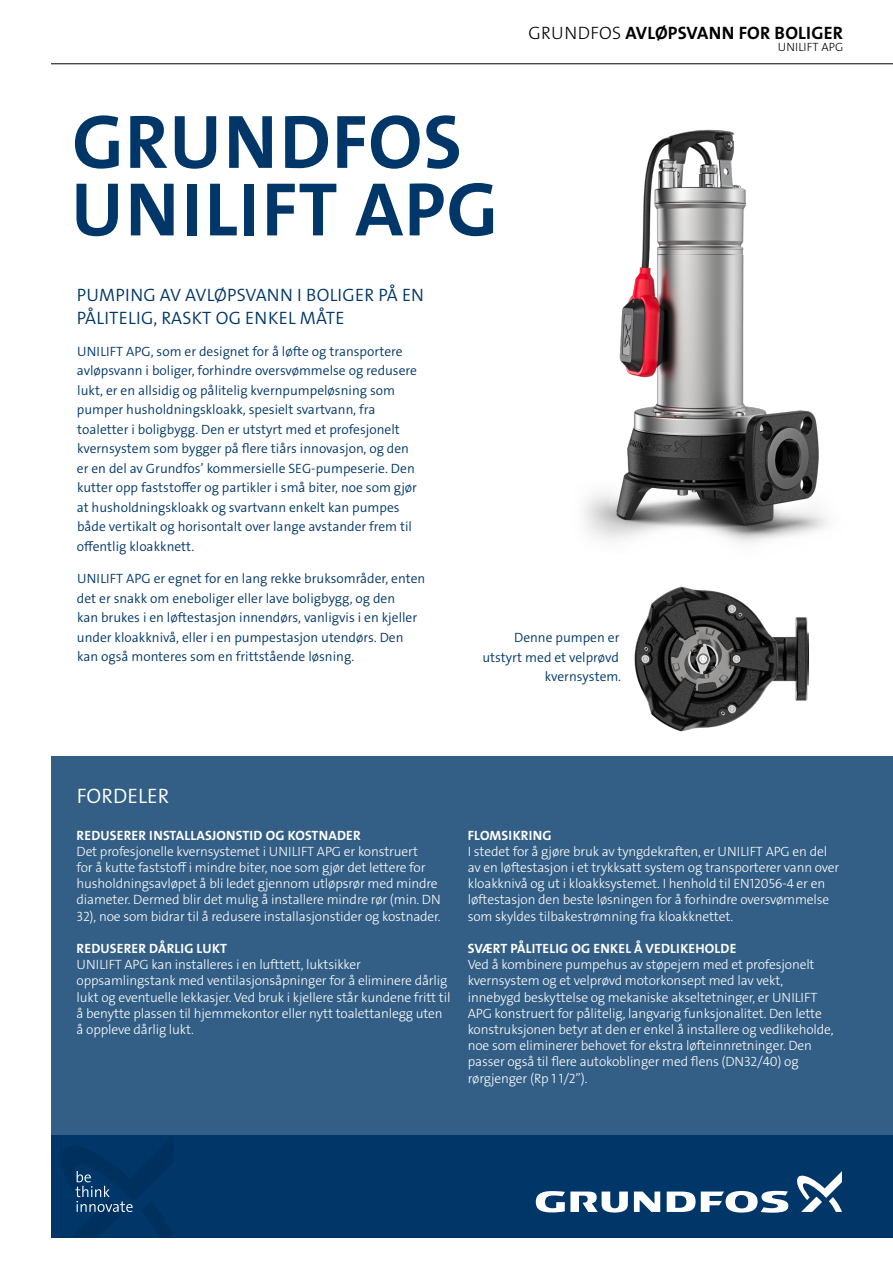
<style>
.page{position:relative;width:893px;height:1263px;background:#fff}
.page>*{position:absolute;margin:0;border:0;box-sizing:border-box;transform-origin:0 0}
.t1{font:76.5px/67.5px "Grundfos The Sans V2 OT 7 B";letter-spacing:.015em;color:#003768}
.t2{font:21px "Grundfos The Sans V2 OT 4 SL";letter-spacing:.005em;color:#fff}
.t3{font:18px/22.5px "Grundfos The Sans V2 OT 4 SL";letter-spacing:.015em;color:#003768}
.t4{font:18px "Grundfos The Sans V2 OT 7 B";letter-spacing:.015em;color:#000}
.t5{font:13.5px/16.2px "Grundfos The Sans V2 OT 3 L";letter-spacing:-.01em;color:#fff}
.t6{font:13.5px/19.5px "Grundfos The Sans V2 OT 4 SL";color:#003768}
.t7{font:13.5px "Grundfos The Sans V2 OT 7 B";letter-spacing:.015em;color:#fff}
.t8{font:12px "Grundfos The Sans V2 OT 3 L";letter-spacing:.01em;color:#000}
.s1{font-family:"Grundfos The Sans V2 OT 3 L"}
</style>
<div class="page">
<div style="left:51px;top:1135px;width:842px;height:102px;background:#003768"></div>
<svg style="left:634px;top:1191px;width:26px;height:21px"></svg>
<svg style="left:536px;top:1191px;width:92px;height:21px"></svg>
<svg style="left:667px;top:1191px;width:121px;height:22px"></svg>
<svg style="left:797px;top:1171px;width:45px;height:41px"></svg>
<svg style="left:61px;top:1137px;width:112px;height:100px"></svg>
<div style="left:51px;top:756px;width:842px;height:379px;background:#335f86"></div>
<hr style="left:51px;top:63px;width:842px;height:1px;background:#000">
<img style="left:529px;top:63px;width:350px;height:477px">
<img style="left:588px;top:525px;width:262px;height:263px;border-radius:131px">
<h3 class="t4" style="left:528px;top:21px;width:316px"><span class="s1">GRUNDFOS</span> AVLØPSVANN FOR BOLIGER</h3>
<h1 class="t1" style="left:71px;top:109px;width:429px">GRUNDFOS<br>UNILIFT APG</h1>
<h3 class="t3" style="left:77px;top:284px;width:349px">PUMPING AV AVLØPSVANN I BOLIGER PÅ EN<br>PÅLITELIG, RASKT OG ENKEL MÅTE</h3>
<p class="t6" style="left:77px;top:342px;width:342px">UNILIFT APG, som er designet for å løfte og transportere avløpsvann i boliger, forhindre oversvømmelse og redusere lukt, er en allsidig og pålitelig kvernpumpeløsning som pumper husholdningskloakk, spesielt svartvann, fra toaletter i boligbygg. Den er utstyrt med et profesjonelt kvernsystem som bygger på flere tiårs innovasjon, og den er en del av Grundfos’ kommersielle SEG-pumpeserie. Den kutter opp faststoffer og partikler i små biter, noe som gjør at husholdningskloakk og svartvann enkelt kan pumpes både vertikalt og horisontalt over lange avstander frem til offentlig kloakknett.</p>
<p class="t6" style="left:77px;top:569px;width:350px">UNILIFT APG er egnet for en lang rekke bruksområder, enten det er snakk om eneboliger eller lave boligbygg, og den<br>kan brukes i en løftestasjon innendørs, vanligvis i en kjeller under kloakknivå, eller i en pumpestasjon utendørs. Den kan også monteres som en frittstående løsning.</p>
<h2 class="t2" style="left:77px;top:783px;width:94px">FORDELER</h2>
<p class="t6" style="left:482px;top:628px;width:140px;text-align:right">Denne pumpen er utstyrt med et velprøvd kvernsystem.</p>
<p class="t8" style="left:778px;top:39px;width:67px">UNILIFT APG</p>
<p class="t7" style="left:77px;top:826px;width:286px">REDUSERER INSTALLASJONSTID OG KOSTNADER</p>
<p class="t5" style="left:77px;top:843px;width:366px">Det profesjonelle kvernsystemet i UNILIFT APG er konstruert<br>for å kutte faststoff i mindre biter, noe som gjør det lettere for husholdningsavløpet å bli ledet gjennom utløpsrør med mindre diameter. Dermed blir det mulig å installere mindre rør (min. DN 32), noe som bidrar til å redusere installasjonstider og kostnader.</p>
<p class="t7" style="left:77px;top:940px;width:152px">REDUSERER DÅRLIG LUKT</p>
<p class="t5" style="left:77px;top:957px;width:375px">UNILIFT APG kan installeres i en lufttett, luktsikker oppsamlingstank med ventilasjonsåpninger for å eliminere dårlig lukt og eventuelle lekkasjer. Ved bruk i kjellere står kundene fritt til å benytte plassen til hjemmekontor eller nytt toalettanlegg uten å oppleve dårlig lukt.</p>
<p class="t7" style="left:468px;top:826px;width:85px">FLOMSIKRING</p>
<p class="t5" style="left:468px;top:843px;width:373px">I stedet for å gjøre bruk av tyngdekraften, er UNILIFT APG en del av en løftestasjon i et trykksatt system og transporterer vann over kloakknivå og ut i kloakksystemet. I henhold til EN12056-4 er en løftestasjon den beste løsningen for å forhindre oversvømmelse som skyldes tilbakestrømning fra kloakknettet.</p>
<p class="t7" style="left:468px;top:940px;width:270px">SVÆRT PÅLITELIG OG ENKEL Å VEDLIKEHOLDE</p>
<p class="t5" style="left:468px;top:957px;width:367px">Ved å kombinere pumpehus av støpejern med et profesjonelt kvernsystem og et velprøvd motorkonsept med lav vekt, innebygd beskyttelse og mekaniske akseltetninger, er UNILIFT APG konstruert for pålitelig, langvarig funksjonalitet. Den lette konstruksjonen betyr at den er enkel å installere og vedlikeholde, noe som eliminerer behovet for ekstra løfteinnretninger. Den passer også til flere autokoblinger med flens (DN32/40) og rørgjenger (Rp 1 1/2”).</p>
</div>
